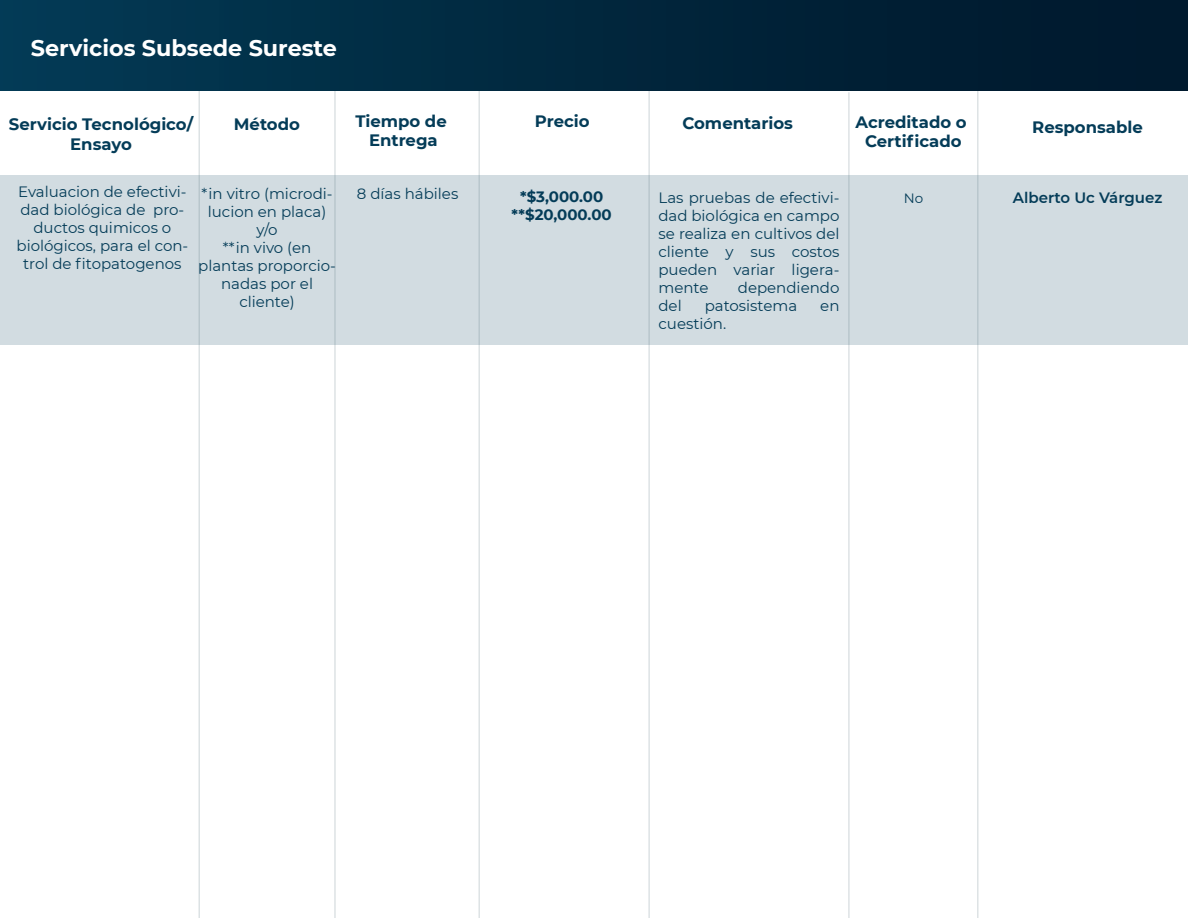
<style>
.page{position:relative;width:1188px;height:918px;background:#fff}
.page>*{position:absolute;margin:0;border:0;box-sizing:border-box;transform-origin:0 0}
.t1{font:700 22.5px "Montserrat";color:#fff}
.t2{font:700 16.5px/19.8px "Montserrat";color:#043c58;text-align:center}
.t3{font:15px/18px "Montserrat";color:#043c58;text-align:center}
.t4{font:700 15px/18px "Montserrat";color:#043c58;text-align:center}
.t5{font:600 15px "Montserrat";color:#043c58}
.t6{font:13.5px "Montserrat";color:#043c58}
</style>
<div class="page">
<div style="left:0;top:175px;width:1188px;height:170px;background:#d2dce1"></div>
<hr style="left:198px;top:74px;width:2px;height:844px;background:#506d78">
<hr style="left:334px;top:68px;width:2px;height:850px;background:#506d78">
<hr style="left:478px;top:86px;width:2px;height:832px;background:#506d78">
<hr style="left:648px;top:87px;width:2px;height:831px;background:#506d78">
<hr style="left:848px;top:92px;width:2px;height:826px;background:#506d78">
<hr style="left:977px;top:89px;width:2px;height:829px;background:#506d78">
<div style="left:0;top:0;width:1188px;height:91px;background:linear-gradient(to right,#033953,#00162a)"></div>
<h1 class="t1" style="left:45px;top:29px;width:275px">Tecnología Alimentaria</h1>
<h1 class="t1" style="left:31px;top:32px;width:308px">Servicios Subsede Sureste</h1>
<p class="t2" style="left:9px;top:114px;width:186px">Servicio Tecnológico/<br>Ensayo</p>
<p class="t2" style="left:234px;top:114px;width:68px">Método</p>
<p class="t2" style="left:355px;top:110px;width:93px">Tiempo de</p>
<p class="t2" style="left:682px;top:112px;width:112px">Comentarios</p>
<p class="t2" style="left:369px;top:130px;width:70px">Entrega</p>
<p class="t2" style="left:535px;top:110px;width:56px">Precio</p>
<p class="t2" style="left:855px;top:111px;width:113px">Acreditado o<br>Certificado</p>
<p class="t3" style="left:17px;top:182px;width:173px">Evaluacion de efectivi&shy;dad biológica de pro&shy;ductos quimicos o biológicos, para el con&shy;trol de fitopatogenos</p>
<p class="t3" style="left:198px;top:184px;width:139px">*in vitro (microdi&shy;lucion en placa) y/o<br>**in vivo (en plantas proporcio&shy;nadas por el cliente)</p>
<p class="t3" style="left:357px;top:184px;width:103px">8 días hábiles</p>
<p class="t3" style="left:658px;top:189px;width:183px;text-align:justify">Las pruebas de efectivi&shy;dad biológica en campo se realiza en cultivos del cliente y sus costos pueden variar ligera&shy;mente</p>
<p class="t4" style="left:512px;top:187px;width:102px">*$3,000.00 **$20,000.00</p>
<p class="t6" style="left:904px;top:189px;width:21px">No</p>
<p class="t3" style="left:738px;top:279px;width:103px">dependiendo</p>
<p class="t3" style="left:658px;top:297px;width:25px">del</p>
<p class="t3" style="left:705px;top:297px;width:94px">patosistema</p>
<p class="t3" style="left:820px;top:297px;width:21px">en</p>
<p class="t3" style="left:658px;top:315px;width:69px">cuestión.</p>
<p class="t2" style="left:1032px;top:117px;width:112px">Responsable</p>
<p class="t5" style="left:1013px;top:187px;width:151px">Alberto Uc Várguez</p>
</div>
